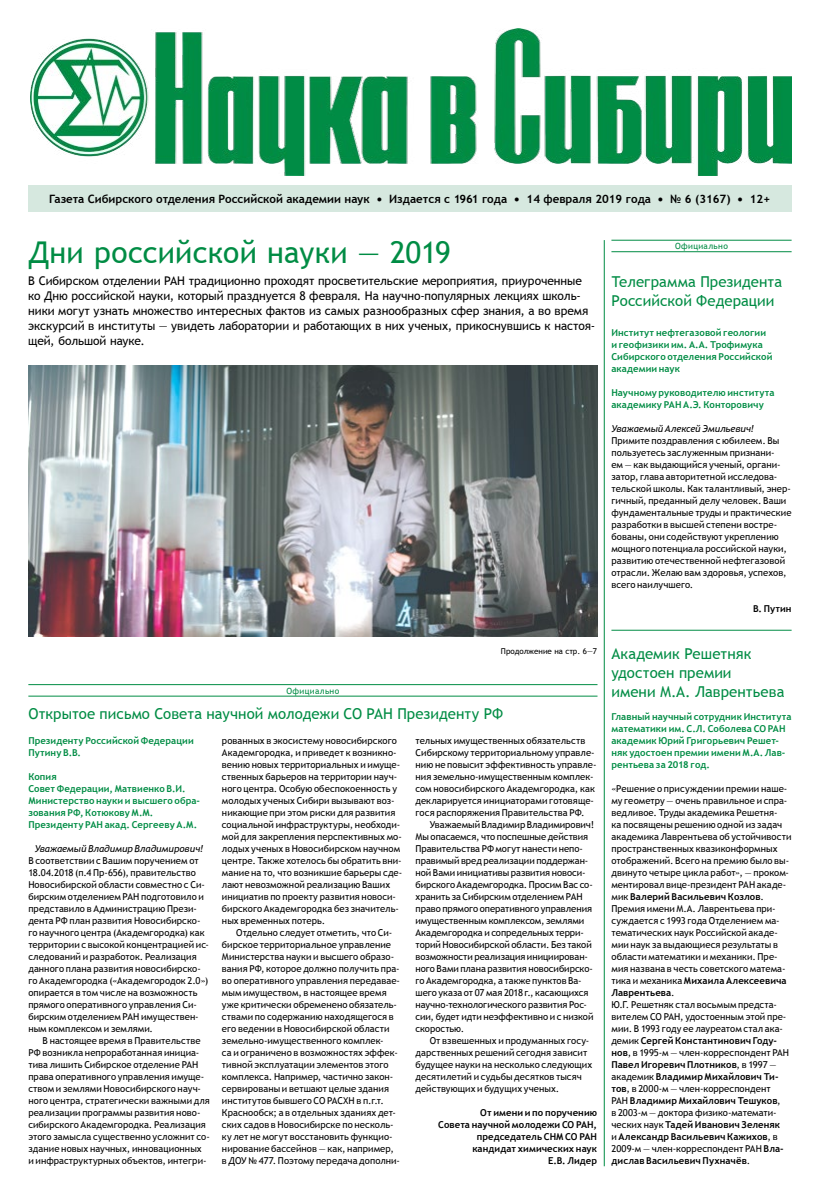
<style>
.page{position:relative;width:820px;height:1191px;background:#fff}
.page>*{position:absolute;margin:0;border:0;box-sizing:border-box;transform-origin:0 0}
.t1{font:30px "Trebuchet MS";letter-spacing:.005em;color:#008c44}
.t2{font:15px/19px "Trebuchet MS";letter-spacing:.005em;color:#008c44}
.t3{font:12px/15px "Trebuchet MS";letter-spacing:-.005em;color:#000}
.t4{font:700 11.5px "Trebuchet MS";color:#000}
.t5{font:9.5px/12px "Trebuchet MS";letter-spacing:.005em;color:#000}
.t6{font:700 9.5px/12px "Trebuchet MS";letter-spacing:.01em;color:#008c44}
.t7{font:700 9.5px/12px "Trebuchet MS";letter-spacing:.01em;color:#000;text-align:right}
.t8{font:italic 9.5px "Trebuchet MS";color:#000}
.t9{font:8.5px "Trebuchet MS";letter-spacing:.045em;color:#008c44}
.t10{font:8px "Trebuchet MS";color:#000}
.s1{font-size:9px}
.s2{font-weight:700}
</style>
<div class="page">
<div style="left:28px;top:185px;width:763px;height:27px;background:#d6e8df"></div>
<img style="left:31px;top:29px;width:760px;height:147px">
<hr style="left:603px;top:240px;width:1px;height:926px;background:#008c44">
<hr style="left:611px;top:240px;width:180px;height:1px;background:#008c44">
<hr style="left:611px;top:251px;width:180px;height:1px;background:#008c44">
<hr style="left:611px;top:630px;width:180px;height:1px;background:#008c44">
<hr style="left:28px;top:684px;width:569px;height:1px;background:#008c44">
<hr style="left:28px;top:695px;width:569px;height:1px;background:#008c44">
<img style="left:28px;top:366px;width:569px;height:270px">
<p class="t4" style="left:49px;top:191px;width:722px">Газета Сибирского отделения Российской академии наук <span class="s1">●</span> Издается с 1961 года <span class="s1">●</span> 14 февраля 2019 года <span class="s1">●</span> № 6 (3167) <span class="s1">●</span> 12+</p>
<h1 class="t1" style="left:28px;top:233px;width:423px">Дни российской науки — 2019</h1>
<p class="t3" style="left:28px;top:273px;width:568px">В Сибирском отделении РАН традиционно проходят просветительские мероприятия, приуроченные ко Дню российской науки, который празднуется 8 февраля. На научно-популярных лекциях школь&shy;ники могут узнать множество интересных фактов из самых разнообразных сфер знания, а во время экскурсий в институты — увидеть лаборатории и работающих в них ученых, прикоснувшись к настоя&shy;щей, большой науке.</p>
<p class="t9" style="left:286px;top:685px;width:54px">Официально</p>
<p class="t10" style="left:501px;top:646px;width:98px">Продолжение на стр. 6—7</p>
<h2 class="t2" style="left:28px;top:704px;width:476px">Открытое письмо Совета научной молодежи СО РАН Президенту РФ</h2>
<p class="t6" style="left:28px;top:735px;width:167px">Президенту Российской Федерации<br>Путину В.В.</p>
<p class="t6" style="left:28px;top:771px;width:173px">Копия<br>Совет Федерации, Матвиенко В.И.<br>Министерство науки и высшего обра&shy;зования РФ, Котюкову М.М.<br>Президенту РАН акад. Сергееву А.М.</p>
<p class="t8" style="left:35px;top:843px;width:170px">Уважаемый Владимир Владимирович!</p>
<p class="t5" style="left:28px;top:855px;width:182px">В соответствии с Вашим поручением от 18.04.2018 (п.4 Пр-656), правительство Новосибирской области совместно с Си&shy;бирским отделением РАН подготовило и представило в Администрацию Прези&shy;дента РФ план развития Новосибирско&shy;го научного центра (Академгородка) как территории с высокой концентрацией ис&shy;следований и разработок. Реализация данного плана развития новосибирско&shy;го Академгородка («Академгородок 2.0») опирается в том числе на возможность прямого оперативного управления Си&shy;бирским отделением РАН имуществен&shy;ным комплексом и землями.</p>
<p class="t5" style="left:28px;top:1035px;width:183px;text-indent:14px">В настоящее время в Правительстве РФ возникла непроработанная инициа&shy;тива лишить Сибирское отделение РАН права оперативного управления имуще&shy;ством и землями Новосибирского науч&shy;ного центра, стратегически важными для реализации программы развития ново&shy;сибирского Академгородка. Реализация этого замысла существенно усложнит со&shy;здание новых научных, инновационных<br>и инфраструктурных объектов, интегри-</p>
<p class="t5" style="left:222px;top:735px;width:182px">рованных в экосистему новосибирского Академгородка, и приведет к возникно&shy;вению новых территориальных и имуще&shy;ственных барьеров на территории науч&shy;ного центра. Особую обеспокоенность у молодых ученых Сибири вызывают воз&shy;никающие при этом риски для развития социальной инфраструктуры, необходи&shy;мой для закрепления перспективных мо&shy;лодых ученых в Новосибирском научном центре. Также хотелось бы обратить вни&shy;мание на то, что возникшие барьеры сде&shy;лают невозможной реализацию Ваших инициатив по проекту развития новоси&shy;бирского Академгородка без значитель&shy;ных временных потерь.</p>
<p class="t5" style="left:222px;top:926px;width:179px;text-indent:14px">Отдельно следует отметить, что Си&shy;бирское территориальное управление Министерства науки и высшего образо&shy;вания РФ, которое должно получить пра&shy;во оперативного управления передавае&shy;мым имуществом, в настоящее время уже критически обременено обязатель&shy;ствами по содержанию находящегося в его ведении в Новосибирской области земельно-имущественного комплек-<br>са и ограничено в возможностях эффек&shy;тивной эксплуатации элементов этого комплекса. Например, частично закон&shy;сервированы и ветшают целые здания институтов бывшего СО РАСХН в п.г.т.<br>Краснообск; а в отдельных зданиях дет&shy;ских садов в Новосибирске по несколь&shy;ку лет не могут восстановить функцио&shy;нирование бассейнов — как, например, в ДОУ № 477. Поэтому передача дополни-</p>
<p class="t5" style="left:415px;top:734px;width:182px">тельных имущественных обязательств Сибирскому территориальному управле&shy;нию не повысит эффективность управле&shy;ния земельно-имущественным комплек&shy;сом новосибирского Академгородка, как декларируется инициаторами готовяще&shy;гося распоряжения Правительства РФ.</p>
<p class="t5" style="left:415px;top:818px;width:180px;text-indent:14px">Уважаемый Владимир Владимирович!<br>Мы опасаемся, что поспешные действия Правительства РФ могут нанести непо&shy;правимый вред реализации поддержан&shy;ной Вами инициативы развития новоси&shy;бирского Академгородка. Просим Вас со&shy;хранить за Сибирским отделением РАН право прямого оперативного управления имущественным комплексом, землями Академгородка и сопредельных терри&shy;торий Новосибирской области. Без такой возможности реализация инициирован&shy;ного Вами плана развития новосибирско&shy;го Академгородка, а также пунктов Ва&shy;шего указа от 07 мая 2018 г., касающихся научно-технологического развития Рос&shy;сии, будет идти неэффективно и с низкой скоростью.</p>
<p class="t5" style="left:415px;top:1034px;width:178px;text-indent:14px">От взвешенных и продуманных госу&shy;дарственных решений сегодня зависит будущее науки на несколько следующих десятилетий и судьбы десятков тысяч действующих и будущих ученых.</p>
<p class="t7" style="left:438px;top:1106px;width:160px">От имени и по поручению<br>Совета научной молодежи СО РАН, председатель СНМ СО РАН кандидат химических наук<br>Е.В. Лидер</p>
<p class="t9" style="left:674px;top:241px;width:54px">Официально</p>
<h2 class="t2" style="left:611px;top:272px;width:172px">Телеграмма Президента<br>Российской Федерации</h2>
<p class="t6" style="left:611px;top:326px;width:162px">Институт нефтегазовой геологии и геофизики им. А.А. Трофимука<br>Сибирского отделения Российской академии наук</p>
<p class="t6" style="left:611px;top:386px;width:164px">Научному руководителю института академику РАН А.Э. Конторовичу</p>
<p class="t8" style="left:611px;top:423px;width:144px">Уважаемый Алексей Эмильевич!</p>
<p class="t5" style="left:611px;top:434px;width:181px">Примите поздравления с юбилеем. Вы пользуетесь заслуженным признани-<br>ем — как выдающийся ученый, органи&shy;затор, глава авторитетной исследова&shy;тельской школы. Как талантливый, энер&shy;гичный, преданный делу человек. Ваши фундаментальные труды и практические разработки в высшей степени востре&shy;бованы, они содействуют укреплению мощного потенциала российской науки, развитию отечественной нефтегазовой отрасли. Желаю вам здоровья, успехов, всего наилучшего.</p>
<p class="t7" style="left:752px;top:602px;width:40px">В. Путин</p>
<h2 class="t2" style="left:611px;top:644px;width:174px">Академик Решетняк удостоен премии<br>имени М.А. Лаврентьева</h2>
<p class="t6" style="left:611px;top:710px;width:181px">Главный научный сотрудник Института математики им. С.Л. Соболева СО РАН академик Юрий Григорьевич Решет&shy;няк удостоен премии имени М.А. Лав&shy;рентьева за 2018 год.</p>
<p class="t5" style="left:611px;top:782px;width:181px">«Решение о присуждении премии наше&shy;му геометру — очень правильное и спра&shy;ведливое. Труды академика Решетня-<br>ка посвящены решению одной из задач академика Лаврентьева об устойчивости пространственных квазиконформных отображений. Всего на премию было вы&shy;двинуто четыре цикла работ», — проком&shy;ментировал вице-президент РАН акаде&shy;мик <span class="s2">Валерий Васильевич Козлов</span>.<br>Премия имени М.А. Лаврентьева при&shy;суждается с 1993 года Отделением ма&shy;тематических наук Российской акаде&shy;мии наук за выдающиеся результаты в области математики и механики. Пре&shy;мия названа в честь советского матема&shy;тика и механика <span class="s2">Михаила Алексеевича Лаврентьева</span>.<br>Ю.Г. Решетняк стал восьмым предста&shy;вителем СО РАН, удостоенным этой пре&shy;мии. В 1993 году ее лауреатом стал ака&shy;демик <span class="s2">Сергей Константинович Году&shy;нов</span>, в 1995-м — член-корреспондент РАН <span class="s2">Павел Игоревич Плотников</span>, в 1997 — академик <span class="s2">Владимир Михайлович Ти&shy;тов</span>, в 2000-м — член-корреспондент<br>РАН <span class="s2">Владимир Михайлович Тешуков</span>,<br>в 2003-м — доктора физико-математи&shy;ческих наук <span class="s2">Тадей Иванович Зеленяк<br></span>и <span class="s2">Александр Васильевич Кажихов</span>, в 2009-м — член-корреспондент РАН <span class="s2">Вла&shy;дислав Васильевич Пухначёв</span>.</p>
</div>
